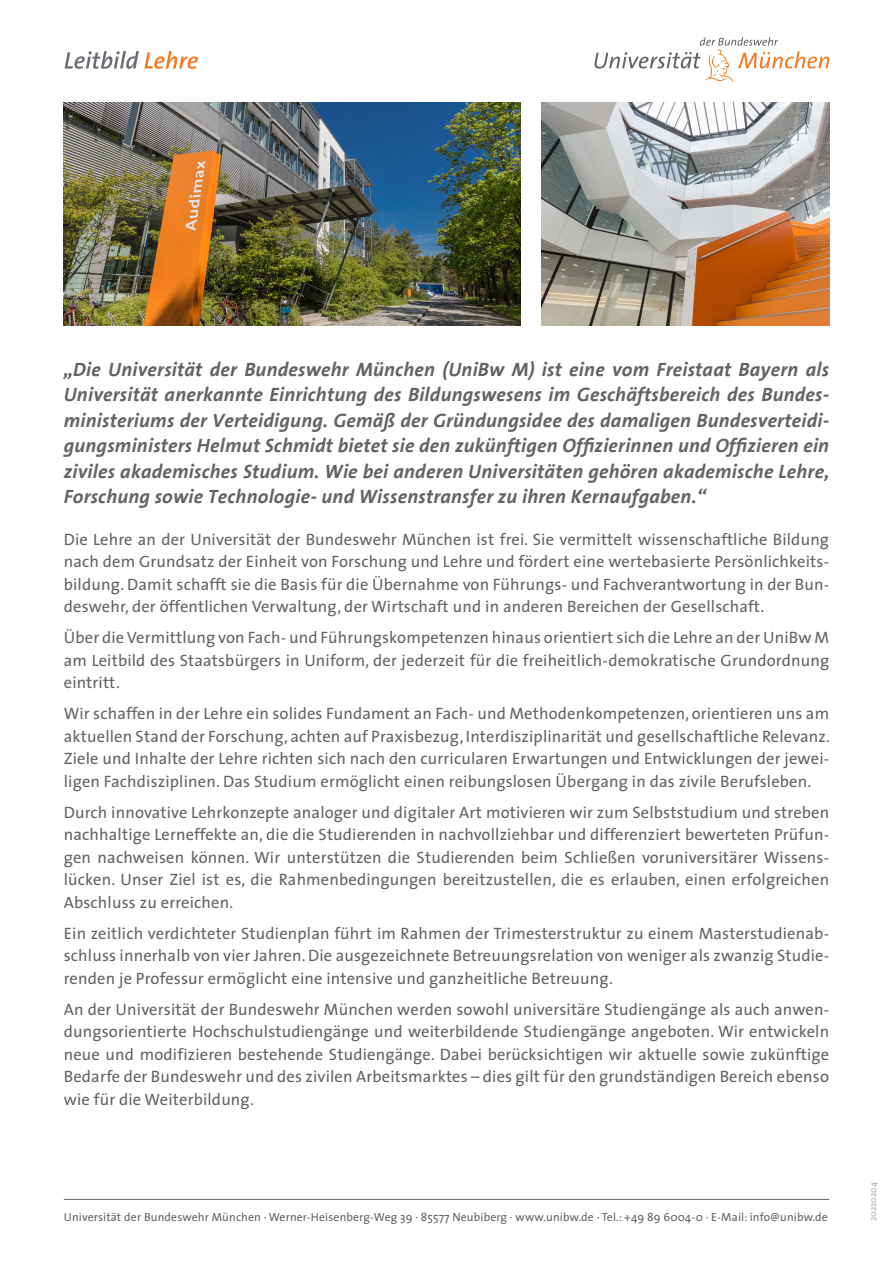
<style>
.page{position:relative;width:893px;height:1263px;background:#fff}
.page>*{position:absolute;margin:0;border:0;box-sizing:border-box;transform-origin:0 0}
.t1{font:italic 700 19.5px/25.5px "The Sans B7";letter-spacing:.01em;color:#636366;text-align:justify}
.t2{font:16.5px/22.5px "The Sans";letter-spacing:.01em;color:#636366;text-align:justify}
.t3{font:11.7px "The Sans";letter-spacing:.01em;color:#636366}
.t4{font:9px "The Sans";color:#adaeb2}
</style>
<div class="page">
<img style="left:64px;top:102px;width:456px;height:224px">
<img style="left:542px;top:102px;width:287px;height:224px">
<svg style="left:65px;top:51px;width:133px;height:18px"></svg>
<svg style="left:594px;top:37px;width:235px;height:45px"></svg>
<hr style="left:64px;top:1199px;width:765px;height:1px;background:#636366">
<p class="t1" style="left:64px;top:357px;width:767px">„Die Universität der Bundeswehr München (UniBw M) ist eine vom Freistaat Bayern als Universität anerkannte Einrichtung des Bildungswesens im Geschäftsbereich des Bundes&shy;ministeriums der Verteidigung. Gemäß der Gründungsidee des damaligen Bundesverteidi&shy;gungsministers Helmut Schmidt bietet sie den zukünftigen Offizierinnen und Offizieren ein ziviles akademisches Studium. Wie bei anderen Universitäten gehören akademische Lehre, Forschung sowie Technologie- und Wissenstransfer zu ihren Kernaufgaben.“</p>
<p class="t2" style="left:64px;top:527px;width:767px">Die Lehre an der Universität der Bundeswehr München ist frei. Sie vermittelt wissenschaftliche Bildung nach dem Grundsatz der Einheit von Forschung und Lehre und fördert eine wertebasierte Persönlichkeits&shy;bildung. Damit schafft sie die Basis für die Übernahme von Führungs- und Fachverantwortung in der Bun&shy;deswehr, der öffentlichen Verwaltung, der Wirtschaft und in anderen Bereichen der Gesellschaft.</p>
<p class="t2" style="left:64px;top:626px;width:767px">Über die Vermittlung von Fach- und Führungskompetenzen hinaus orientiert sich die Lehre an der UniBw M am Leitbild des Staatsbürgers in Uniform, der jederzeit für die freiheitlich-demokratische Grundordnung eintritt.</p>
<p class="t2" style="left:64px;top:702px;width:767px">Wir schaffen in der Lehre ein solides Fundament an Fach- und Methodenkompetenzen, orientieren uns am aktuellen Stand der Forschung, achten auf Praxisbezug, Interdisziplinarität und gesellschaftliche Relevanz.<br>Ziele und Inhalte der Lehre richten sich nach den curricularen Erwartungen und Entwicklungen der jewei&shy;ligen Fachdisziplinen. Das Studium ermöglicht einen reibungslosen Übergang in das zivile Berufsleben.</p>
<p class="t2" style="left:64px;top:800px;width:767px">Durch innovative Lehrkonzepte analoger und digitaler Art motivieren wir zum Selbststudium und streben nachhaltige Lerneffekte an, die die Studierenden in nachvollziehbar und differenziert bewerteten Prüfun&shy;gen nachweisen können. Wir unterstützen die Studierenden beim Schließen voruniversitärer Wissens&shy;lücken. Unser Ziel ist es, die Rahmenbedingungen bereitzustellen, die es erlauben, einen erfolgreichen Abschluss zu erreichen.</p>
<p class="t2" style="left:64px;top:921px;width:767px">Ein zeitlich verdichteter Studienplan führt im Rahmen der Trimesterstruktur zu einem Masterstudienab&shy;schluss innerhalb von vier Jahren. Die ausgezeichnete Betreuungsrelation von weniger als zwanzig Studie&shy;renden je Professur ermöglicht eine intensive und ganzheitliche Betreuung.</p>
<p class="t2" style="left:64px;top:997px;width:767px">An der Universität der Bundeswehr München werden sowohl universitäre Studiengänge als auch anwen&shy;dungsorientierte Hochschulstudiengänge und weiterbildende Studiengänge angeboten. Wir entwickeln neue und modifizieren bestehende Studiengänge. Dabei berücksichtigen wir aktuelle sowie zukünftige Bedarfe der Bundeswehr und des zivilen Arbeitsmarktes – dies gilt für den grundständigen Bereich ebenso wie für die Weiterbildung.</p>
<p class="t3" style="left:64px;top:1207px;width:766px">Universität der Bundeswehr München · Werner-Heisenberg-Weg 39 · 85577 Neubiberg · www.unibw.de · Tel.: +49 89 6004-0 · E-Mail: info@unibw.de</p>
<p class="t4" style="left:866px;top:1221px;width:40px;rotate:-90deg">20220204</p>
</div>
